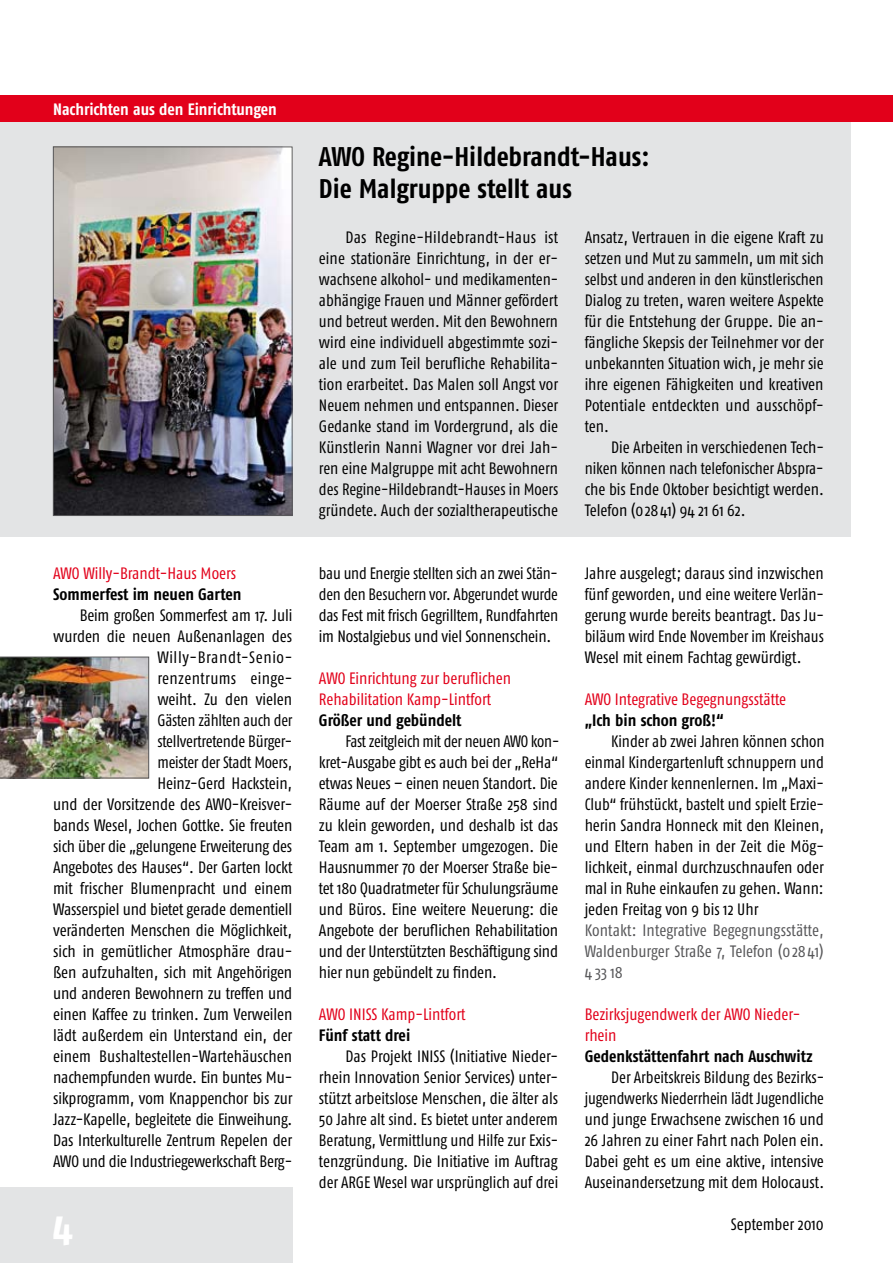
<style>
.page{position:relative;width:893px;height:1263px;background:#fff}
.page>*{position:absolute;margin:0;border:0;box-sizing:border-box;transform-origin:0 0}
.t1{font:700 42px "Fago Co";color:#fff}
.t2{font:700 27px/31.5px "Fago Co";color:#000}
.t3{font:16.5px/21px "Fago Co";letter-spacing:-.01em;color:#000;text-align:justify}
.t4{font:16.5px/21px "Fago Co";letter-spacing:-.01em;color:#000;text-align:justify;scale:.96 1}
.t5{font:16.5px/21px "Fago Co";color:#e2001a}
.t6{font:700 16.5px "Fago Co";color:#000}
.t7{font:16.5px/21px "Fago Co";letter-spacing:.005em;color:#58585a;text-align:justify}
.t8{font:700 16.5px "Fago Co";letter-spacing:-.005em;color:#fff}
</style>
<div class="page">
<div style="left:0;top:1188px;width:292px;height:75px;background:#e3e4e5"></div>
<div style="left:0;top:96px;width:850px;height:441px;background:#e3e4e5"></div>
<div style="left:0;top:96px;width:893px;height:26px;background:#e2001a"></div>
<img style="left:0;top:657px;width:149px;height:121px">
<img style="left:55px;top:149px;width:235px;height:365px">
<div style="left:53px;top:147px;width:239px;height:369px;border:1px solid #58585a"></div>
<p class="t8" style="left:53px;top:99px;width:225px">Nachrichten aus den Einrichtungen</p>
<p class="t5" style="left:53px;top:562px;width:184px">AWO Willy-Brandt-Haus Moers</p>
<p class="t6" style="left:53px;top:584px;width:190px">Sommerfest im neuen Garten</p>
<p class="t3" style="left:53px;top:604px;width:241px;text-align:right">Beim großen Sommerfest am 17. Juli wurden die neuen Außenanlagen des Willy-Brandt-Senio-<br>renzentrums einge-<br>weiht. Zu den vielen<br>Gästen zählten auch der<br>stellvertretende Bürger-<br>meister der Stadt Moers,<br>Heinz-Gerd Hackstein,<br>und der Vorsitzende des AWO-Kreisver&shy;bands Wesel, Jochen Gottke. Sie freuten sich über die „gelungene Erweiterung des Angebotes des Hauses“. Der Garten lockt mit frischer Blumenpracht und einem Wasserspiel und bietet gerade dementiell veränderten Menschen die Möglichkeit, sich in gemütlicher Atmosphäre drau&shy;ßen aufzuhalten, sich mit Angehörigen und anderen Bewohnern zu treffen und einen Kaffee zu trinken. Zum Verweilen lädt außerdem ein Unterstand ein, der einem Bushaltestellen-Wartehäuschen nachempfunden wurde. Ein buntes Mu&shy;sikprogramm, vom Knappenchor bis zur Jazz-Kapelle, begleitete die Einweihung.<br>Das Interkulturelle Zentrum Repelen der AWO und die Industriegewerkschaft Berg-</p>
<h2 class="t2" style="left:319px;top:141px;width:332px">AWO Regine-Hildebrandt-Haus:<br>Die Malgruppe stellt aus</h2>
<p class="t3" style="left:319px;top:226px;width:241px;text-indent:27px">Das Regine-Hildebrandt-Haus ist eine stationäre Einrichtung, in der er&shy;wachsene alkohol- und medikamenten&shy;abhängige Frauen und Männer gefördert und betreut werden. Mit den Bewohnern wird eine individuell abgestimmte sozi&shy;ale und zum Teil berufliche Rehabilita&shy;tion erarbeitet. Das Malen soll Angst vor Neuem nehmen und entspannen. Dieser Gedanke stand im Vordergrund, als die Künstlerin Nanni Wagner vor drei Jah&shy;ren eine Malgruppe mit acht Bewohnern des Regine-Hildebrandt-Hauses in Moers gründete. Auch der sozialtherapeutische</p>
<p class="t3" style="left:585px;top:226px;width:241px">Ansatz, Vertrauen in die eigene Kraft zu setzen und Mut zu sammeln, um mit sich selbst und anderen in den künstlerischen Dialog zu treten, waren weitere Aspekte für die Entstehung der Gruppe. Die an&shy;fängliche Skepsis der Teilnehmer vor der unbekannten Situation wich, je mehr sie ihre eigenen Fähigkeiten und kreativen Potentiale entdeckten und ausschöpf&shy;ten.</p>
<p class="t3" style="left:585px;top:436px;width:241px;text-indent:27px">Die Arbeiten in verschiedenen Tech&shy;niken können nach telefonischer Abspra&shy;che bis Ende Oktober besichtigt werden.<br>Telefon (02841) 94 21 61 62.</p>
<p class="t4" style="left:319px;top:562px;width:251px">bau und Energie stellten sich an zwei Stän&shy;den den Besuchern vor. Abgerundet wurde das Fest mit frisch Gegrilltem, Rundfahrten im Nostalgiebus und viel Sonnenschein.</p>
<p class="t5" style="left:319px;top:667px;width:194px">AWO Einrichtung zur beruflichen<br>Rehabilitation Kamp-Lintfort</p>
<p class="t6" style="left:319px;top:710px;width:144px">Größer und gebündelt</p>
<p class="t4" style="left:319px;top:730px;width:252px;text-indent:27px">Fast zeitgleich mit der neuen AWO kon&shy;kret-Ausgabe gibt es auch bei der „ReHa“ etwas Neues – einen neuen Standort. Die Räume auf der Moerser Straße 258 sind zu klein geworden, und deshalb ist das Team am 1. September umgezogen. Die Hausnummer 70 der Moerser Straße bie&shy;tet 180 Quadratmeter für Schulungsräume und Büros. Eine weitere Neuerung: die Angebote der beruflichen Rehabilitation und der Unterstützten Beschäftigung sind hier nun gebündelt zu finden.</p>
<p class="t5" style="left:319px;top:1003px;width:148px">AWO INISS Kamp-Lintfort</p>
<p class="t6" style="left:319px;top:1025px;width:93px">Fünf statt drei</p>
<p class="t3" style="left:319px;top:1045px;width:241px;text-indent:27px">Das Projekt INISS (Initiative Nieder&shy;rhein Innovation Senior Services) unter&shy;stützt arbeitslose Menschen, die älter als 50 Jahre alt sind. Es bietet unter anderem Beratung, Vermittlung und Hilfe zur Exis&shy;tenzgründung. Die Initiative im Auftrag der ARGE Wesel war ursprünglich auf drei</p>
<p class="t3" style="left:585px;top:562px;width:241px">Jahre ausgelegt; daraus sind inzwischen fünf geworden, und eine weitere Verlän&shy;gerung wurde bereits beantragt. Das Ju&shy;biläum wird Ende November im Kreishaus Wesel mit einem Fachtag gewürdigt.</p>
<p class="t5" style="left:585px;top:688px;width:203px">AWO Integrative Begegnungsstätte</p>
<p class="t6" style="left:585px;top:710px;width:140px">„Ich bin schon groß!“</p>
<p class="t3" style="left:585px;top:730px;width:241px;text-indent:27px">Kinder ab zwei Jahren können schon einmal Kindergartenluft schnuppern und andere Kinder kennenlernen. Im „Maxi-Club“ frühstückt, bastelt und spielt Erzie&shy;herin Sandra Honneck mit den Kleinen, und Eltern haben in der Zeit die Mög&shy;lichkeit, einmal durchzuschnaufen oder mal in Ruhe einkaufen zu gehen. Wann: jeden Freitag von 9 bis 12 Uhr</p>
<p class="t7" style="left:585px;top:919px;width:241px">Kontakt: Integrative Begegnungsstätte, Waldenburger Straße 7, Telefon (02841)<br>43318</p>
<p class="t5" style="left:585px;top:1003px;width:217px">Bezirksjugendwerk der AWO Nieder&shy;rhein</p>
<p class="t6" style="left:585px;top:1046px;width:230px">Gedenkstättenfahrt nach Auschwitz</p>
<p class="t3" style="left:585px;top:1066px;width:241px;text-indent:27px">Der Arbeitskreis Bildung des Bezirks&shy;jugendwerks Niederrhein lädt Jugendliche und junge Erwachsene zwischen 16 und 26 Jahren zu einer Fahrt nach Polen ein.<br>Dabei geht es um eine aktive, intensive Auseinandersetzung mit dem Holocaust.</p>
<h1 class="t1" style="left:53px;top:1201px;width:21px">4</h1>
<p class="t3" style="left:731px;top:1213px;width:94px">September 2010</p>
</div>
